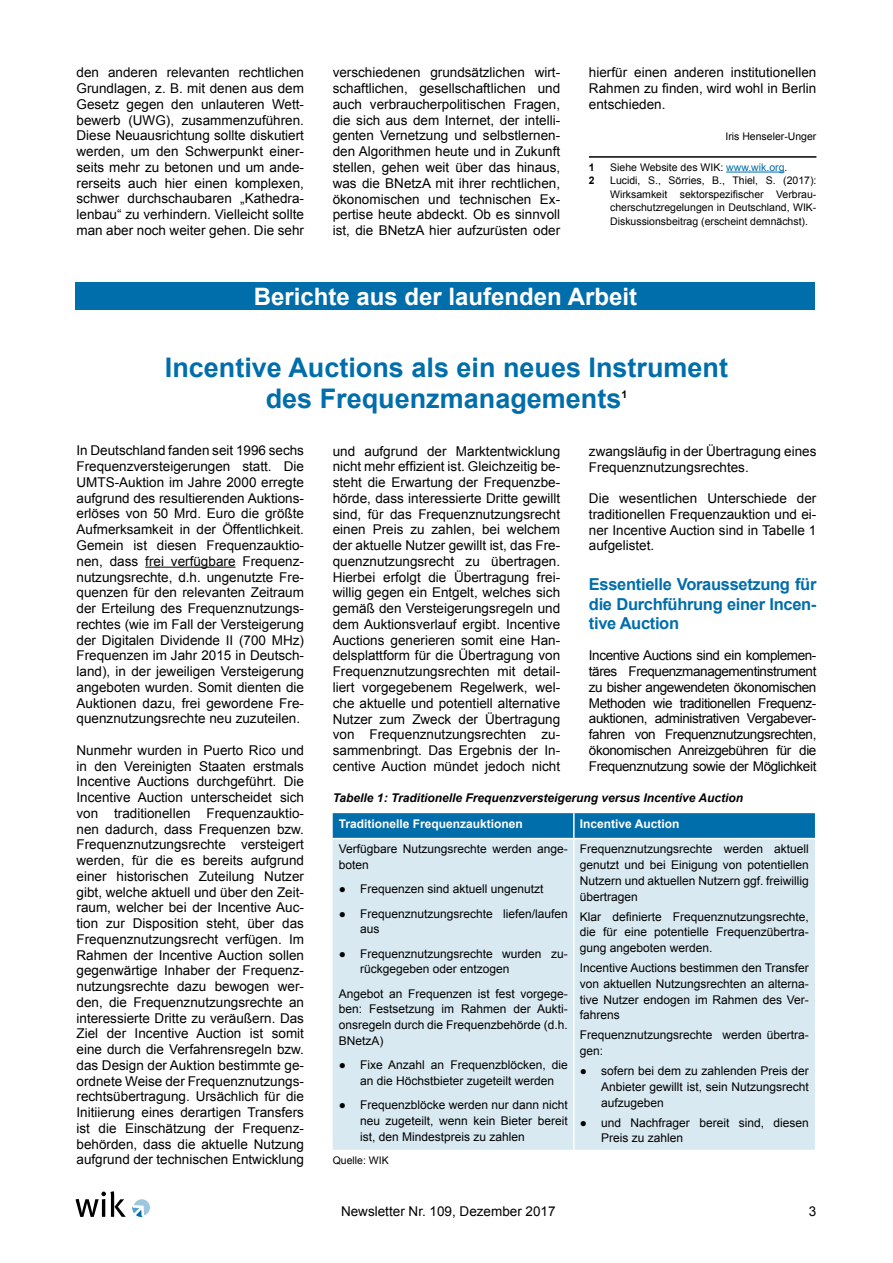
<style>
.page{position:relative;width:893px;height:1263px;background:#fff}
.page>*{position:absolute;margin:0;border:0;box-sizing:border-box;transform-origin:0 0}
.t1{font:700 27px/31.5px "Arial";color:#006eab;text-align:center}
.t2{font:700 24px "Arial";color:#fff}
.t3{font:700 16.5px/19.8px "Arial";letter-spacing:-.02em;color:#006eab;text-align:justify}
.t4{font:13.5px/15.8px "Arial";color:#000;text-align:justify}
.t5{font:12px/15.8px "Arial";color:#000}
.t6{font:italic 700 12px "Arial";color:#000}
.t7{font:700 12px "Arial";color:#fff}
.t8{font:10.5px/13.5px "Arial";color:#000;text-align:justify}
.t9{font:700 10.5px "Arial";color:#000}
.s1{color:#006eab}
</style>
<div class="page">
<svg style="left:75px;top:1191px;width:51px;height:26px"></svg>
<svg style="left:132px;top:1199px;width:18px;height:18px"></svg>
<hr style="left:726px;top:172px;width:58px;height:1px;background:#006eab">
<div style="left:75px;top:282px;width:740px;height:28px;background:#006eab"></div>
<hr style="left:145px;top:567px;width:91px;height:1px;background:#000">
<svg style="left:333px;top:813px;width:482px;height:25px;background:#036fac"></svg>
<div style="left:333px;top:839px;width:482px;height:311px;background:#d9e9f2"></div>
<hr style="left:573px;top:813px;width:2px;height:25px;background:#fff">
<hr style="left:573px;top:839px;width:2px;height:311px;background:#fff">
<hr style="left:589px;top:156px;width:227px;height:2px;background:#000">
<p class="t4" style="left:77px;top:65px;width:229px">den anderen relevanten rechtlichen Grundlagen, z. B. mit denen aus dem Gesetz gegen den unlauteren Wett&shy;bewerb (UWG), zusammenzuführen.<br>Diese Neuausrichtung sollte diskutiert werden, um den Schwerpunkt einer&shy;seits mehr zu betonen und um ande&shy;rerseits auch hier einen komplexen, schwer durchschaubaren „Kathedra&shy;lenbau“ zu verhindern. Vielleicht sollte man aber noch weiter gehen. Die sehr</p>
<p class="t4" style="left:333px;top:65px;width:229px">verschiedenen grundsätzlichen wirt&shy;schaftlichen, gesellschaftlichen und auch verbraucherpolitischen Fragen, die sich aus dem Internet, der intelli&shy;genten Vernetzung und selbstlernen&shy;den Algorithmen heute und in Zukunft stellen, gehen weit über das hinaus, was die BNetzA mit ihrer rechtlichen, ökonomischen und technischen Ex&shy;pertise heute abdeckt. Ob es sinnvoll ist, die BNetzA hier aufzurüsten oder</p>
<p class="t4" style="left:589px;top:65px;width:229px">hierfür einen anderen institutionellen Rahmen zu finden, wird wohl in Berlin entschieden.</p>
<p class="t8" style="left:725px;top:130px;width:93px">Iris Henseler-Unger</p>
<p class="t9" style="left:589px;top:160px;width:7px">1</p>
<p class="t8" style="left:610px;top:161px;width:179px">Siehe Website des WIK: <span class="s1">www.wik.org</span>.</p>
<p class="t9" style="left:589px;top:174px;width:7px">2</p>
<p class="t8" style="left:610px;top:174px;width:208px">Lucidi, S., Sörries, B., Thiel, S. (2017):<br>Wirksamkeit sektorspezifischer Verbrau&shy;cherschutzregelungen in Deutschland, WIK-Diskussionsbeitrag (erscheint demnächst).</p>
<h2 class="t2" style="left:254px;top:280px;width:385px">Berichte aus der laufenden Arbeit</h2>
<h1 class="t1" style="left:165px;top:352px;width:565px">Incentive Auctions als ein neues Instrument des Frequenzmanagements</h1>
<p class="t9" style="left:621px;top:387px;width:7px">1</p>
<p class="t4" style="left:77px;top:443px;width:229px">In Deutschland fanden seit 1996 sechs Frequenzversteigerungen statt. Die UMTS-Auktion im Jahre 2000 erregte aufgrund des resultierenden Auktions&shy;erlöses von 50 Mrd. Euro die größte Aufmerksamkeit in der Öffentlichkeit.<br>Gemein ist diesen Frequenzauktio&shy;nen, dass frei verfügbare Frequenz&shy;nutzungsrechte, d.h. ungenutzte Fre&shy;quenzen für den relevanten Zeitraum der Erteilung des Frequenznutzungs&shy;rechtes (wie im Fall der Versteigerung der Digitalen Dividende II (700 MHz)<br>Frequenzen im Jahr 2015 in Deutsch&shy;land), in der jeweiligen Versteigerung angeboten wurden. Somit dienten die Auktionen dazu, frei gewordene Fre&shy;quenznutzungsrechte neu zuzuteilen.</p>
<p class="t4" style="left:77px;top:742px;width:229px">Nunmehr wurden in Puerto Rico und in den Vereinigten Staaten erstmals Incentive Auctions durchgeführt. Die Incentive Auction unterscheidet sich von traditionellen Frequenzauktio&shy;nen dadurch, dass Frequenzen bzw.<br>Frequenznutzungsrechte versteigert werden, für die es bereits aufgrund einer historischen Zuteilung Nutzer gibt, welche aktuell und über den Zeit&shy;raum, welcher bei der Incentive Auc&shy;tion zur Disposition steht, über das Frequenznutzungsrecht verfügen. Im Rahmen der Incentive Auction sollen gegenwärtige Inhaber der Frequenz&shy;nutzungsrechte dazu bewogen wer&shy;den, die Frequenznutzungsrechte an interessierte Dritte zu veräußern. Das Ziel der Incentive Auction ist somit eine durch die Verfahrensregeln bzw. das Design der Auktion bestimmte ge&shy;ordnete Weise der Frequenznutzungs&shy;rechtsübertragung. Ursächlich für die Initiierung eines derartigen Transfers ist die Einschätzung der Frequenz&shy;behörden, dass die aktuelle Nutzung aufgrund der technischen Entwicklung</p>
<p class="t4" style="left:333px;top:443px;width:229px">und aufgrund der Marktentwicklung nicht mehr effizient ist. Gleichzeitig be&shy;steht die Erwartung der Frequenzbe&shy;hörde, dass interessierte Dritte gewillt sind, für das Frequenznutzungsrecht einen Preis zu zahlen, bei welchem der aktuelle Nutzer gewillt ist, das Fre&shy;quenznutzungsrecht zu übertragen.<br>Hierbei erfolgt die Übertragung frei&shy;willig gegen ein Entgelt, welches sich gemäß den Versteigerungsregeln und dem Auktionsverlauf ergibt. Incentive Auctions generieren somit eine Han&shy;delsplattform für die Übertragung von Frequenznutzungsrechten mit detail&shy;liert vorgegebenem Regelwerk, wel&shy;che aktuelle und potentiell alternative Nutzer zum Zweck der Übertragung von Frequenznutzungsrechten zu&shy;sammenbringt. Das Ergebnis der In&shy;centive Auction mündet jedoch nicht</p>
<p class="t4" style="left:589px;top:443px;width:229px">zwangsläufig in der Übertragung eines<br>Frequenznutzungsrechtes.</p>
<p class="t4" style="left:589px;top:490px;width:229px">Die wesentlichen Unterschiede der traditionellen Frequenzauktion und ei&shy;ner Incentive Auction sind in Tabelle 1 aufgelistet.</p>
<p class="t3" style="left:589px;top:575px;width:229px">Essentielle Voraussetzung für die Durchführung einer Incen&shy;tive Auction</p>
<p class="t4" style="left:589px;top:648px;width:229px">Incentive Auctions sind ein komplemen&shy;täres Frequenzmanagementinstrument zu bisher angewendeten ökonomischen Methoden wie traditionellen Frequenz&shy;auktionen, administrativen Vergabever&shy;fahren von Frequenznutzungsrechten, ökonomischen Anreizgebühren für die Frequenznutzung sowie der Möglichkeit</p>
<p class="t6" style="left:333px;top:790px;width:412px">Tabelle 1: Traditionelle Frequenzversteigerung versus Incentive Auction</p>
<p class="t7" style="left:339px;top:816px;width:186px">Traditionelle Frequenzauktionen</p>
<p class="t7" style="left:580px;top:816px;width:101px">Incentive Auction</p>
<p class="t5" style="left:339px;top:841px;width:231px">Verfügbare Nutzungsrechte werden ange&shy;boten</p>
<p class="t5" style="left:339px;top:881px;width:206px">● Frequenzen sind aktuell ungenutzt</p>
<p class="t5" style="left:360px;top:906px;width:209px;text-indent:-21px">● Frequenznutzungsrechte liefen/laufen aus</p>
<p class="t5" style="left:360px;top:946px;width:209px;text-indent:-21px">● Frequenznutzungsrechte wurden zu&shy;rückgegeben oder entzogen</p>
<p class="t5" style="left:339px;top:985px;width:231px;text-align:justify">Angebot an Frequenzen ist fest vorgege&shy;ben: Festsetzung im Rahmen der Aukti&shy;onsregeln durch die Frequenzbehörde (d.h.<br>BNetzA)</p>
<p class="t5" style="left:360px;top:1057px;width:209px;text-indent:-21px">● Fixe Anzahl an Frequenzblöcken, die an die Höchstbieter zugeteilt werden</p>
<p class="t5" style="left:360px;top:1097px;width:209px;text-align:justify;text-indent:-21px">● Frequenzblöcke werden nur dann nicht neu zugeteilt, wenn kein Bieter bereit ist, den Mindestpreis zu zahlen</p>
<p class="t5" style="left:580px;top:841px;width:231px;text-align:justify">Frequenznutzungsrechte werden aktuell genutzt und bei Einigung von potentiellen Nutzern und aktuellen Nutzern ggf. freiwillig übertragen</p>
<p class="t5" style="left:580px;top:908px;width:231px;text-align:justify">Klar definierte Frequenznutzungsrechte, die für eine potentielle Frequenzübertra&shy;gung angeboten werden.</p>
<p class="t5" style="left:580px;top:960px;width:231px;text-align:justify">Incentive Auctions bestimmen den Transfer von aktuellen Nutzungsrechten an alterna&shy;tive Nutzer endogen im Rahmen des Ver&shy;fahrens</p>
<p class="t5" style="left:580px;top:1027px;width:231px">Frequenznutzungsrechte werden übertra&shy;gen:</p>
<p class="t5" style="left:601px;top:1063px;width:209px;text-align:justify;text-indent:-21px">● sofern bei dem zu zahlenden Preis der Anbieter gewillt ist, sein Nutzungsrecht aufzugeben</p>
<p class="t5" style="left:601px;top:1114px;width:209px;text-indent:-21px">● und Nachfrager bereit sind, diesen<br>Preis zu zahlen</p>
<p class="t8" style="left:333px;top:1154px;width:58px">Quelle: WIK</p>
<p class="t4" style="left:341px;top:1204px;width:216px">Newsletter Nr. 109, Dezember 2017</p>
<p class="t4" style="left:809px;top:1204px;width:9px">3</p>
</div>
